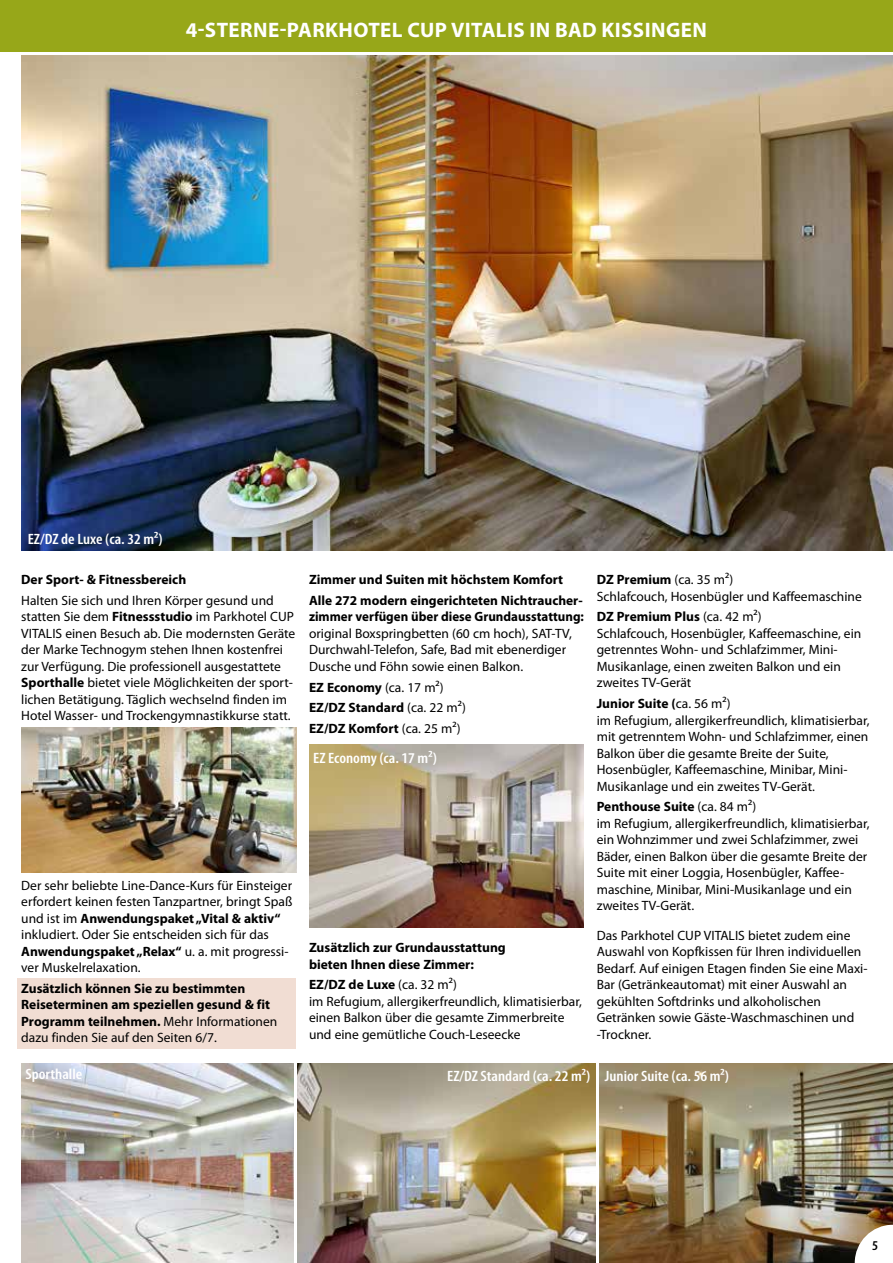
<style>
.page{position:relative;width:893px;height:1263px;background:#fff}
.page>*{position:absolute;margin:0;border:0;box-sizing:border-box;transform-origin:0 0}
.t1{font:700 21px "Myriad Pro";letter-spacing:.02em;color:#fff}
.t2{font:600 condensed 15px "Myriad Pro";color:#fff;scale:1.1 1}
.t3{font:13.5px/16.5px "Myriad Pro";color:#000}
.t4{font:700 13.5px/16.5px "Myriad Pro";color:#000}
.t5{font:700 13.5px "Myriad Pro";color:#000;scale:.96 1}
.t6{font:600 condensed 13.5px "Myriad Pro";color:#000;scale:1.1 1}
.s1{font-weight:700}
.s2{font-weight:400}
</style>
<div class="page">
<div style="left:18px;top:978px;width:278px;height:71px;background:#f1ddd3"></div>
<div style="left:0;top:0;width:893px;height:51px;background:#97a719"></div>
<img style="left:21px;top:55px;width:872px;height:496px">
<img style="left:21px;top:1063px;width:272px;height:200px">
<img style="left:298px;top:1063px;width:297px;height:200px">
<img style="left:600px;top:1063px;width:293px;height:200px">
<img style="left:21px;top:728px;width:275px;height:144px">
<img style="left:309px;top:744px;width:275px;height:183px">
<svg style="left:855px;top:1225px;width:38px;height:38px"></svg>
<h1 class="t1" style="left:186px;top:16px;width:523px">4-STERNE-PARKHOTEL CUP VITALIS IN BAD KISSINGEN</h1>
<p class="t2" style="left:28px;top:530px;width:124px">EZ/DZ de Luxe (ca. 32 m²)</p>
<p class="t4" style="left:21px;top:571px;width:167px">Der Sport- &amp; Fitnessbereich</p>
<p class="t3" style="left:21px;top:592px;width:276px">Halten Sie sich und Ihren Körper gesund und statten Sie dem <span class="s1">Fitnessstudio</span> im Parkhotel CUP VITALIS einen Besuch ab. Die modernsten Geräte der Marke Technogym stehen Ihnen kostenfrei zur Verfügung. Die professionell ausgestattete <span class="s1">Sporthalle</span> bietet viele Möglichkeiten der sport&shy;lichen Betätigung. Täglich wechselnd finden im Hotel Wasser- und Trockengymnastikkurse statt.</p>
<p class="t3" style="left:21px;top:877px;width:273px">Der sehr beliebte Line-Dance-Kurs für Einsteiger erfordert keinen festen Tanzpartner, bringt Spaß und ist im <span class="s1">Anwendungspaket „Vital &amp; aktiv“ </span>inkludiert. Oder Sie entscheiden sich für das <span class="s1">Anwendungspaket „Relax“</span> u. a. mit progressi&shy;ver Muskelrelaxation.</p>
<p class="t4" style="left:21px;top:980px;width:258px">Zusätzlich können Sie zu bestimmten Reiseterminen am speziellen gesund &amp; fit Programm teilnehmen. <span class="s2">Mehr Informationen dazu finden Sie auf den Seiten 6/7.</span></p>
<p class="t4" style="left:309px;top:569px;width:275px;line-height:20.7px">Zimmer und Suiten mit höchstem Komfort<br>Alle 272 modern eingerichteten Nichtraucher-</p>
<p class="t5" style="left:309px;top:608px;width:288px">zimmer verfügen über diese Grundausstattung:</p>
<p class="t3" style="left:309px;top:625px;width:264px">original Boxspringbetten (60 cm hoch), SAT-TV,<br>Durchwahl-Telefon, Safe, Bad mit ebenerdiger<br>Dusche und Föhn sowie einen Balkon.</p>
<p class="t4" style="left:309px;top:676px;width:158px;line-height:20.7px">EZ Economy <span class="s2">(ca. 17 m²)<br></span>EZ/DZ Standard <span class="s2">(ca. 22 m²)<br></span>EZ/DZ Komfort <span class="s2">(ca. 25 m²)</span></p>
<p class="t2" style="left:313px;top:749px;width:114px">EZ Economy (ca. 17 m²)</p>
<p class="t4" style="left:309px;top:939px;width:198px">Zusätzlich zur Grundausstattung bieten Ihnen diese Zimmer:</p>
<p class="t3" style="left:309px;top:976px;width:274px"><span class="s1">EZ/DZ de Luxe</span> (ca. 32 m²)<br>im Refugium, allergikerfreundlich, klimatisierbar, einen Balkon über die gesamte Zimmerbreite und eine gemütliche Couch-Leseecke</p>
<p class="t3" style="left:597px;top:571px;width:267px"><span class="s1">DZ Premium</span> (ca. 35 m²)<br>Schlafcouch, Hosenbügler und Kaffeemaschine</p>
<p class="t3" style="left:597px;top:608px;width:266px"><span class="s1">DZ Premium Plus</span> (ca. 42 m²)<br>Schlafcouch, Hosenbügler, Kaffeemaschine, ein getrenntes Wohn- und Schlafzimmer, Mini-Musikanlage, einen zweiten Balkon und ein zweites TV-Gerät</p>
<p class="t3" style="left:597px;top:695px;width:274px"><span class="s1">Junior Suite (</span>ca. 56 m²)<br>im Refugium, allergikerfreundlich, klimatisierbar, mit getrenntem Wohn- und Schlafzimmer, einen Balkon über die gesamte Breite der Suite, Hosenbügler, Kaffeemaschine, Minibar, Mini-Musikanlage und ein zweites TV-Gerät.</p>
<p class="t3" style="left:597px;top:798px;width:274px"><span class="s1">Penthouse Suite</span> (ca. 84 m²)<br>im Refugium, allergikerfreundlich, klimatisierbar, ein Wohnzimmer und zwei Schlafzimmer, zwei Bäder, einen Balkon über die gesamte Breite der Suite mit einer Loggia, Hosenbügler, Kaffee&shy;maschine, Minibar, Mini-Musikanlage und ein zweites TV-Gerät.</p>
<p class="t3" style="left:597px;top:927px;width:272px">Das Parkhotel CUP VITALIS bietet zudem eine Auswahl von Kopfkissen für Ihren individuellen Bedarf. Auf einigen Etagen finden Sie eine Maxi-Bar (Getränkeautomat) mit einer Auswahl an gekühlten Softdrinks und alkoholischen Getränken sowie Gäste-Waschmaschinen und -Trockner.</p>
<p class="t2" style="left:26px;top:1064px;width:53px">Sporthalle</p>
<p class="t2" style="left:447px;top:1066px;width:258px">EZ/DZ Standard (ca. 22 m²) Junior Suite (ca. 56 m²)</p>
<p class="t6" style="left:872px;top:1237px;width:7px">5</p>
</div>
